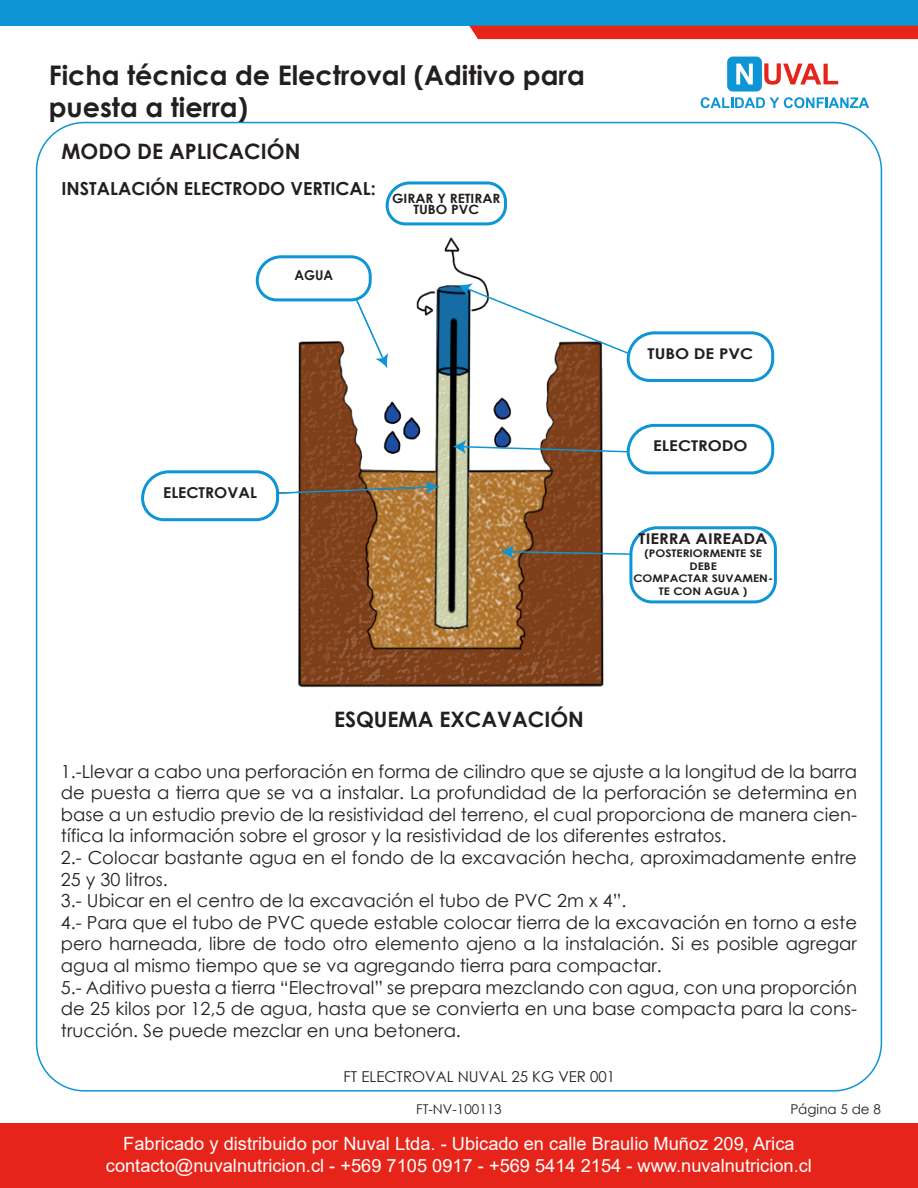
<style>
.page{position:relative;width:918px;height:1188px;background:#fff}
.page>*{position:absolute;margin:0;border:0;box-sizing:border-box;transform-origin:0 0}
.t1{font:700 27px/32.4px "Century Gothic";color:#231f20}
.t2{font:700 21.3px "Century Gothic";color:#231f20}
.t3{font:18.3px/21.9px "Arial";color:#fff;text-align:center}
.t4{font:18px/21.6px "Century Gothic";color:#231f20}
.t5{font:700 18px "Century Gothic";color:#231f20}
.t6{font:15px "Century Gothic";color:#231f20}
.t7{font:700 15px "Century Gothic";color:#231f20;scale:1.05 1}
.t8{font:700 14.85px "Century Gothic";color:#231f20;scale:1.13 1}
.t9{font:13.5px "Century Gothic";color:#231f20}
.t10{font:700 13.5px "Century Gothic";color:#231f20}
.t11{font:700 12.75px/10.8px "Century Gothic";color:#231f20;text-align:center;scale:1.07 1}
.t12{font:700 10.5px/12.6px "Century Gothic";color:#231f20;text-align:center;scale:1.13 1}
</style>
<div class="page">
<div style="left:0;top:0;width:918px;height:26px;background:#0d95d5"></div>
<div style="left:0;top:1124px;width:918px;height:64px;background:#e72419"></div>
<div style="left:469px;top:26px;width:449px;height:13px;background:#e72419"></div>
<div style="left:727px;top:57px;width:35px;height:35px;background:#0d95d5;border-radius:6px"></div>
<svg style="left:736px;top:64px;width:17px;height:20px"></svg>
<svg style="left:764px;top:63px;width:74px;height:22px"></svg>
<svg style="left:701px;top:97px;width:168px;height:11px"></svg>
<img style="left:298px;top:237px;width:306px;height:451px">
<svg style="left:385px;top:181px;width:122px;height:45px"></svg>
<svg style="left:255px;top:254px;width:133px;height:114px"></svg>
<svg style="left:141px;top:469px;width:298px;height:54px"></svg>
<svg style="left:453px;top:422px;width:322px;height:54px"></svg>
<svg style="left:458px;top:283px;width:317px;height:100px"></svg>
<svg style="left:501px;top:525px;width:276px;height:80px"></svg>
<h1 class="t1" style="left:49px;top:57px;width:538px">Ficha técnica de Electroval (Aditivo para puesta a tierra)</h1>
<p class="t2" style="left:61px;top:135px;width:240px">MODO DE APLICACIÓN</p>
<p class="t5" style="left:61px;top:175px;width:316px">INSTALACIÓN ELECTRODO VERTICAL:</p>
<p class="t11" style="left:392px;top:193px;width:103px">GIRAR Y RETIRAR<br>TUBO PVC</p>
<p class="t10" style="left:294px;top:265px;width:40px">AGUA</p>
<p class="t7" style="left:163px;top:481px;width:91px">ELECTROVAL</p>
<p class="t2" style="left:334px;top:703px;width:252px">ESQUEMA EXCAVACIÓN</p>
<p class="t8" style="left:648px;top:342px;width:95px">TUBO DE PVC</p>
<p class="t8" style="left:653px;top:435px;width:85px">ELECTRODO</p>
<p class="t8" style="left:639px;top:528px;width:116px">TIERRA AIREADA</p>
<p class="t12" style="left:633px;top:546px;width:125px">(POSTERIORMENTE SE<br>DEBE<br>COMPACTAR SUVAMEN-<br>TE CON AGUA )</p>
<p class="t4" style="left:61px;top:760px;width:798px">1.-Llevar a cabo una perforación en forma de cilindro que se ajuste a la longitud de la barra de puesta a tierra que se va a instalar. La profundidad de la perforación se determina en base a un estudio previo de la resistividad del terreno, el cual proporciona de manera cien&shy;tífica la información sobre el grosor y la resistividad de los diferentes estratos.<br>2.- Colocar bastante agua en el fondo de la excavación hecha, aproximadamente entre 25 y 30 litros.<br>3.- Ubicar en el centro de la excavación el tubo de PVC 2m x 4”.<br>4.- Para que el tubo de PVC quede estable colocar tierra de la excavación en torno a este pero harneada, libre de todo otro elemento ajeno a la instalación. Si es posible agregar agua al mismo tiempo que se va agregando tierra para compactar.<br>5.- Aditivo puesta a tierra “Electroval” se prepara mezclando con agua, con una proporción de 25 kilos por 12,5 de agua, hasta que se convierta en una base compacta para la cons&shy;trucción. Se puede mezclar en una betonera.</p>
<p class="t6" style="left:344px;top:1066px;width:273px">FT ELECTROVAL NUVAL 25 KG VER 001</p>
<p class="t9" style="left:416px;top:1100px;width:87px">FT-NV-100113</p>
<p class="t9" style="left:790px;top:1100px;width:92px">Página 5 de 8</p>
<p class="t3" style="left:106px;top:1132px;width:708px">Fabricado y distribuido por Nuval Ltda. - Ubicado en calle Braulio Muñoz 209, Arica contacto@nuvalnutricion.cl - +569 7105 0917 - +569 5414 2154 - www.nuvalnutricion.cl</p>
</div>
